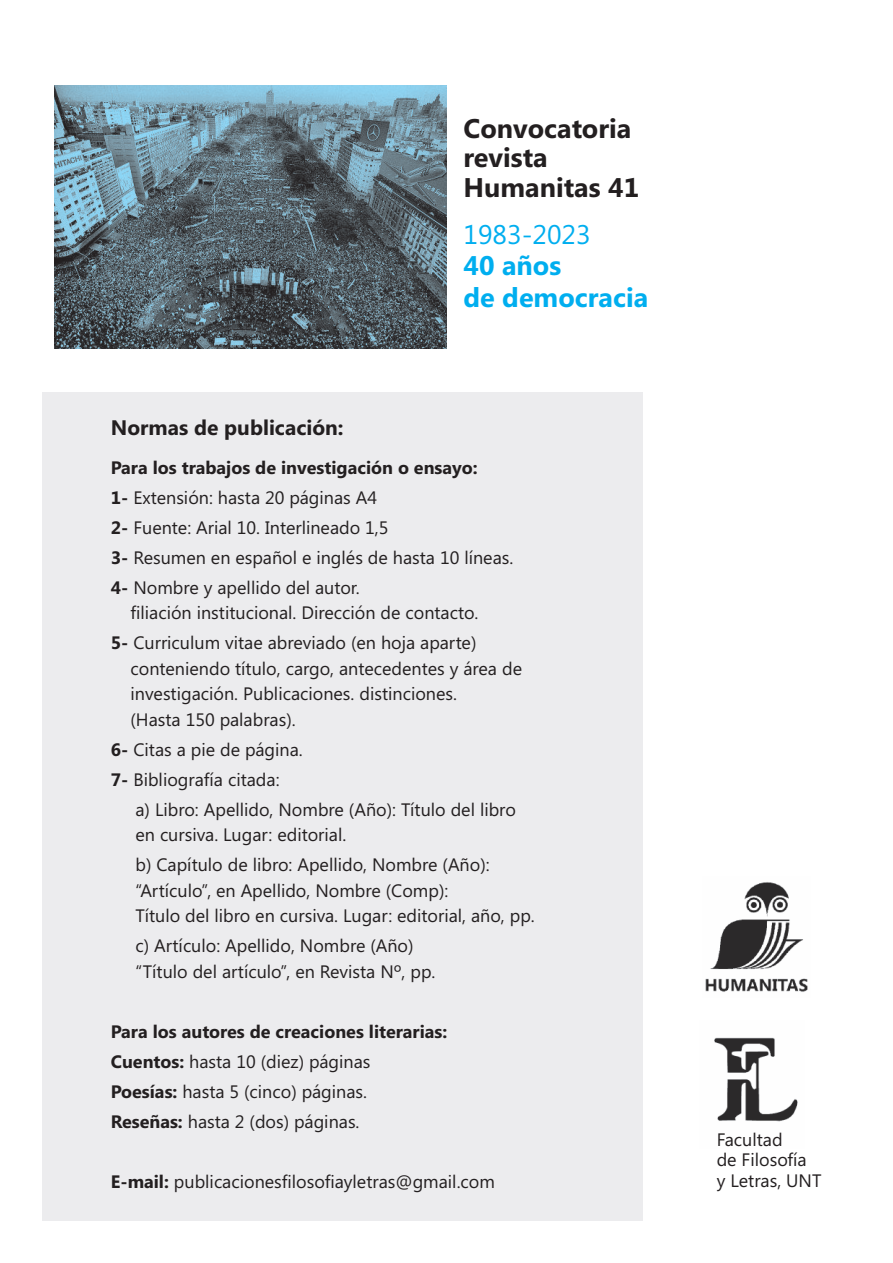
<style>
.page{position:relative;width:893px;height:1263px;background:#fff}
.page>*{position:absolute;margin:0;border:0;box-sizing:border-box;transform-origin:0 0}
.t1{font:700 27px/29.4px "Khmer UI";color:#231f20}
.t2{font:700 27px/31.5px "Khmer UI";color:#00aeef}
.t3{font:27px "Khmer UI";color:#00aeef}
.t4{font:700 21px "Khmer UI";color:#231f20}
.t5{font:18px/30px "Khmer UI";color:#231f20}
.t6{font:700 18px/30px "Khmer UI";color:#231f20}
.s1{font-weight:700}
.s2{font-weight:400}
</style>
<div class="page">
<div style="left:43px;top:392px;width:600px;height:828px;background:#ececee"></div>
<img style="left:55px;top:85px;width:391px;height:263px">
<img style="left:705px;top:882px;width:103px;height:110px">
<img style="left:714px;top:1037px;width:84px;height:85px">
<h1 class="t1" style="left:463px;top:114px;width:177px">Convocatoria revista<br>Humanitas 41</h1>
<h1 class="t3" style="left:463px;top:219px;width:129px">1983-2023</h1>
<h1 class="t2" style="left:463px;top:250px;width:186px">40 años<br>de democracia</h1>
<p class="t4" style="left:111px;top:415px;width:234px">Normas de publicación:</p>
<p class="t5" style="left:111px;top:452px;width:404px"><span class="s1">Para los trabajos de investigación o ensayo:<br>1-</span> Extensión: hasta 20 páginas A4<br><span class="s1">2-</span> Fuente: Arial 10. Interlineado 1,5<br><span class="s1">3-</span> Resumen en español e inglés de hasta 10 líneas.<br><span class="s1">4-</span> Nombre y apellido del autor.</p>
<p class="t5" style="left:111px;top:598px;width:369px;text-align:right">filiación institucional. Dirección de contacto.<br><span class="s1">5-</span> Curriculum vitae abreviado (en hoja aparte)</p>
<p class="t5" style="left:131px;top:656px;width:393px;line-height:25.5px">conteniendo título, cargo, antecedentes y área de investigación. Publicaciones. distinciones.<br>(Hasta 150 palabras).</p>
<p class="t5" style="left:111px;top:734px;width:193px"><span class="s1">6-</span> Citas a pie de página.<br><span class="s1">7-</span> Bibliografía citada:</p>
<p class="t5" style="left:135px;top:797px;width:382px;line-height:25.5px">a) Libro: Apellido, Nombre (Año): Título del libro en cursiva. Lugar: editorial.</p>
<p class="t5" style="left:135px;top:852px;width:401px;line-height:25.5px">b) Capítulo de libro: Apellido, Nombre (Año): “Artículo”, en Apellido, Nombre (Comp):<br>Título del libro en cursiva. Lugar: editorial, año, pp.</p>
<p class="t5" style="left:135px;top:933px;width:302px;line-height:25.5px">c) Artículo: Apellido, Nombre (Año) “Título del artículo”, en Revista Nº, pp.</p>
<p class="t6" style="left:111px;top:1016px;width:338px">Para los autores de creaciones literarias:<br>Cuentos: <span class="s2">hasta 10 (diez) páginas<br></span>Poesías: <span class="s2">hasta 5 (cinco) páginas.<br></span>Reseñas: <span class="s2">hasta 2 (dos) páginas.</span></p>
<p class="t5" style="left:111px;top:1166px;width:386px"><span class="s1">E-mail:</span> publicacionesfilosofiayletras@gmail.com</p>
<p class="t5" style="left:717px;top:1130px;width:106px;line-height:20.1px">Facultad<br>de Filosofía<br>y Letras, UNT</p>
</div>
